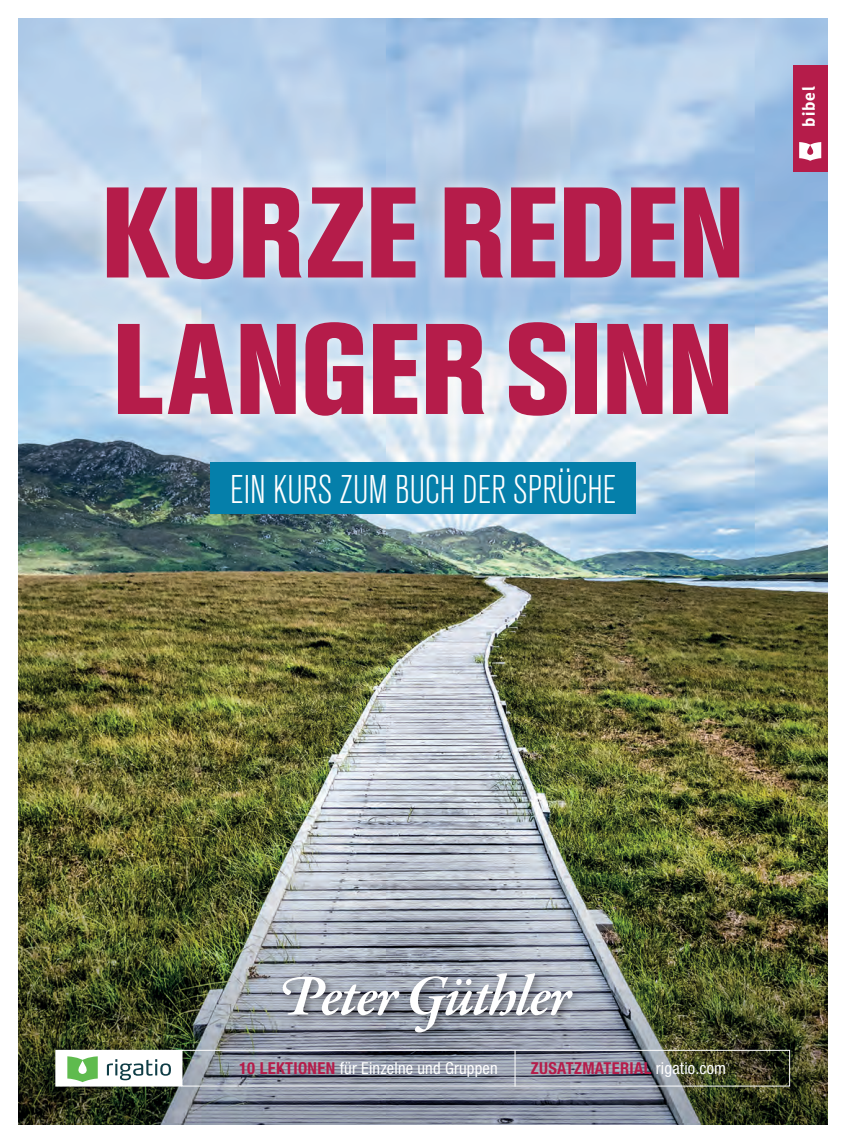
<style>
.page{position:relative;width:846px;height:1143px;background:#fff}
.page>*{position:absolute;margin:0;border:0;box-sizing:border-box;transform-origin:0 0}
.t1{font:800 condensed 135px/136.5px "Ancona";letter-spacing:-.005em;color:#b51c4a}
.t2{font:italic 600 58.5px "Garamond Premr Pro";letter-spacing:-.035em;color:#fff}
.t3{font:300 condensed 42px "Ancona";letter-spacing:.01em;color:#fff}
.t4{font:700 17.25px "Meta";letter-spacing:.05em;color:#fff}
.t5{font:condensed 16.5px "Helvetica Neue LT Pro";letter-spacing:.01em;color:#fff}
.t6{font:700 condensed 16.5px "Helvetica Neue LT Pro";letter-spacing:.02em;color:#b51c4a}
.s1{font-weight:700;color:#b51c4a}
.s2{font-weight:400;color:#fff}
</style>
<div class="page">
<img style="left:19px;top:19px;width:808px;height:1105px">
<div style="left:277px;top:969px;width:306px;height:75px;background:#231f20;opacity:.55"></div>
<div style="left:181px;top:1050px;width:609px;height:37px;border:1px solid #fff"></div>
<hr style="left:514px;top:1050px;width:1px;height:37px;background:#fff">
<div style="left:56px;top:1050px;width:125px;height:36px;background:#fff"></div>
<svg style="left:67px;top:1056px;width:31px;height:26px"></svg>
<svg style="left:107px;top:1059px;width:64px;height:21px"></svg>
<div style="left:55px;top:1050px;width:127px;height:37px;border:1px solid #fff"></div>
<div style="left:793px;top:66px;width:34px;height:106px;background:#b51c4a"></div>
<svg style="left:799px;top:142px;width:22px;height:19px"></svg>
<div style="left:91px;top:171px;width:664px;height:260px;background:#fff;opacity:.75"></div>
<div style="left:210px;top:462px;width:425px;height:51px;background:#057faa"></div>
<h1 class="t1" style="left:101px;top:164px;width:645px">KURZE REDEN<br>LANGER SINN</h1>
<h3 class="t3" style="left:230px;top:468px;width:387px">EIN KURS ZUM BUCH DER SPRÜCHE</h3>
<p class="t4" style="left:798px;top:127px;width:42px;rotate:-90deg">bibel</p>
<h2 class="t2" style="left:277px;top:960px;width:295px">Peter Güthler</h2>
<p class="t5" style="left:239px;top:1059px;width:260px"><span class="s1">10 LEKTIONEN</span> für Einzelne und Gruppen</p>
<p class="t6" style="left:530px;top:1058px;width:197px">ZUSATZMATERIAL <span class="s2">rigatio.com</span></p>
</div>
